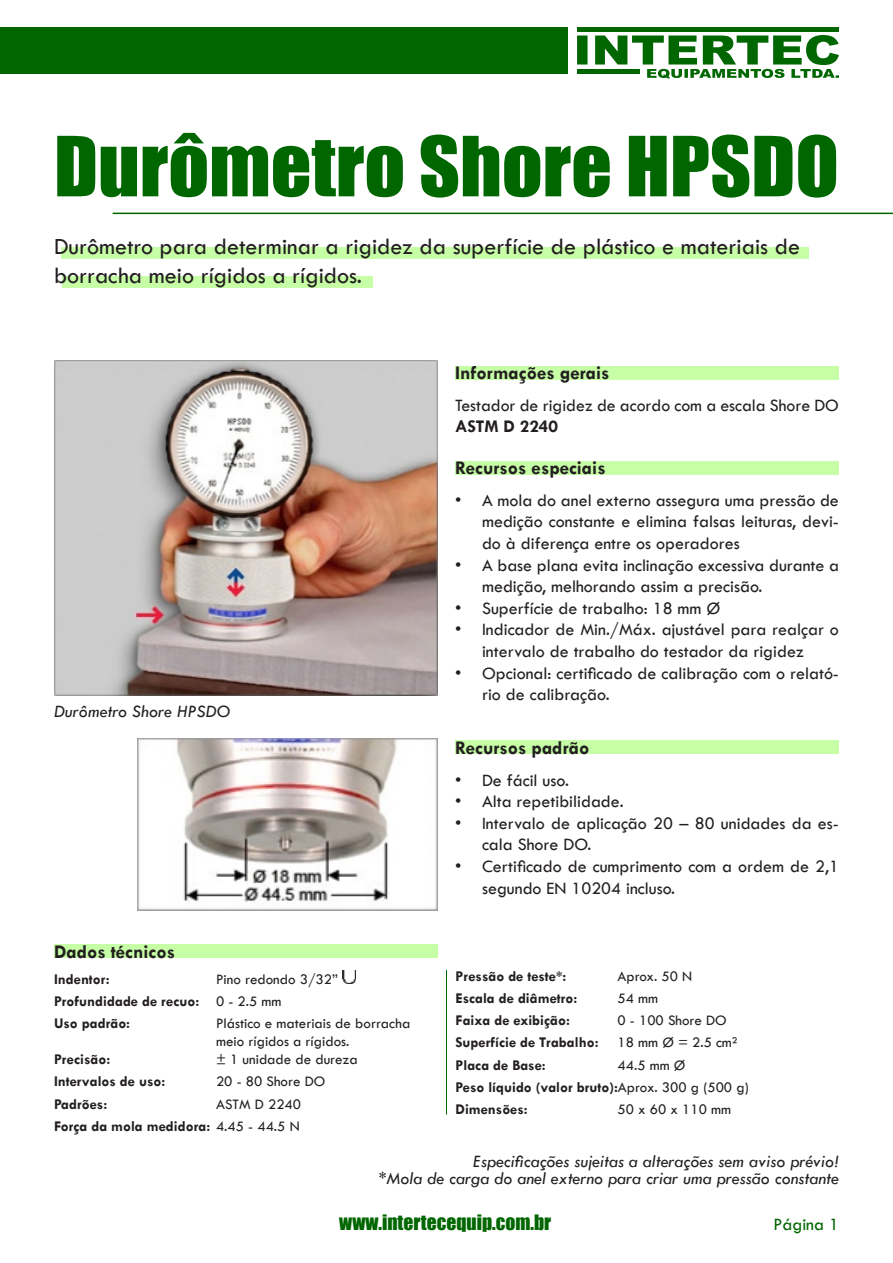
<style>
.page{position:relative;width:893px;height:1263px;background:#fff}
.page>*{position:absolute;margin:0;border:0;box-sizing:border-box;transform-origin:0 0}
.t1{font:76.5px "Impact";color:#060;scale:1.04 1}
.t2{font:24px/28.8px "Tw Cen";color:#231f20}
.t3{font:700 19.5px "Tw Cen";color:#231f20}
.t4{font:19.5px "Impact";color:#060}
.t5{font:18px/21.6px "Tw Cen";color:#231f20}
.t6{font:italic 18px "Tw Cen";color:#231f20}
.t7{font:18px "Tw Cen";color:#060}
.t8{font:700 15px "Tw Cen";color:#231f20}
.t9{font:15px/18px "Tw Cen";color:#231f20}
.s1{font-weight:700}
.s2{font-weight:400}
</style>
<div class="page">
<svg style="left:577px;top:35px;width:262px;height:44px"></svg>
<hr style="left:577px;top:27px;width:261px;height:4px;background:#060">
<hr style="left:577px;top:69px;width:62px;height:4px;background:#060">
<div style="left:0;top:27px;width:568px;height:46px;background:#060"></div>
<div style="left:62px;top:247px;width:747px;height:11px;background:#c7ffa7"></div>
<div style="left:62px;top:276px;width:310px;height:12px;background:#c7ffa7"></div>
<hr style="left:113px;top:213px;width:780px;height:1px;background:#060">
<div style="left:455px;top:366px;width:384px;height:13px;background:#c7ffa7"></div>
<div style="left:455px;top:461px;width:384px;height:13px;background:#c7ffa7"></div>
<div style="left:455px;top:741px;width:384px;height:13px;background:#c7ffa7"></div>
<img style="left:342px;top:970px;width:14px;height:13px">
<div style="left:54px;top:944px;width:384px;height:14px;background:#c7ffa7"></div>
<hr style="left:446px;top:970px;width:1px;height:144px;background:#060">
<img style="left:54px;top:361px;width:384px;height:335px">
<img style="left:138px;top:738px;width:300px;height:173px">
<p class="t1" style="left:54px;top:107px;width:756px">Durômetro Shore HPSDO</p>
<p class="t2" style="left:54px;top:232px;width:748px">Durômetro para determinar a rigidez da superfície de plástico e materiais de borracha meio rígidos a rígidos.</p>
<p class="t3" style="left:455px;top:361px;width:156px">Informações gerais</p>
<p class="t5" style="left:455px;top:394px;width:386px">Testador de rigidez de acordo com a escala Shore DO<br><span class="s1">ASTM D 2240</span></p>
<p class="t6" style="left:54px;top:700px;width:178px">Durômetro Shore HPSDO</p>
<p class="t3" style="left:54px;top:940px;width:123px">Dados técnicos</p>
<p class="t8" style="left:54px;top:970px;width:57px">Indentor:</p>
<p class="t9" style="left:216px;top:970px;width:123px">Pino redondo 3/32”</p>
<p class="t8" style="left:54px;top:992px;width:229px">Profundidade de recuo: <span class="s2">0 - 2.5 mm</span></p>
<p class="t8" style="left:54px;top:1014px;width:78px">Uso padrão:</p>
<p class="t9" style="left:216px;top:1014px;width:196px">Plástico e materiais de borracha meio rígidos a rígidos.</p>
<p class="t8" style="left:54px;top:1050px;width:58px">Precisão:</p>
<p class="t9" style="left:216px;top:1050px;width:143px">± 1 unidade de dureza</p>
<p class="t8" style="left:54px;top:1072px;width:113px">Intervalos de uso:</p>
<p class="t9" style="left:216px;top:1072px;width:111px">20 - 80 Shore DO</p>
<p class="t8" style="left:54px;top:1095px;width:55px">Padrões:</p>
<p class="t9" style="left:216px;top:1095px;width:87px">ASTM D 2240</p>
<p class="t8" style="left:54px;top:1117px;width:247px">Força da mola medidora: <span class="s2">4.45 - 44.5 N</span></p>
<p class="t3" style="left:455px;top:456px;width:152px">Recursos especiais</p>
<p class="t5" style="left:482px;top:489px;width:358px;text-align:justify;text-indent:-27px">• A mola do anel externo assegura uma pressão de medição constante e elimina falsas leituras, devi&shy;do à diferença entre os operadores</p>
<p class="t5" style="left:482px;top:554px;width:358px;text-indent:-27px">• A base plana evita inclinação excessiva durante a medição, melhorando assim a precisão.</p>
<p class="t5" style="left:455px;top:597px;width:267px">• Superfície de trabalho: 18 mm Ø</p>
<p class="t5" style="left:455px;top:619px;width:385px;text-align:center">• Indicador de Min./Máx. ajustável para realçar o intervalo de trabalho do testador da rigidez</p>
<p class="t5" style="left:482px;top:662px;width:358px;text-indent:-27px">• Opcional: certificado de calibração com o relató&shy;rio de calibração.</p>
<p class="t3" style="left:455px;top:736px;width:136px">Recursos padrão</p>
<p class="t5" style="left:455px;top:769px;width:116px">• De fácil uso.</p>
<p class="t5" style="left:455px;top:791px;width:170px">• Alta repetibilidade.</p>
<p class="t5" style="left:482px;top:812px;width:358px;text-indent:-27px">• Intervalo de aplicação 20 – 80 unidades da es&shy;cala Shore DO.</p>
<p class="t5" style="left:482px;top:855px;width:358px;text-indent:-27px">• Certificado de cumprimento com a ordem de 2,1 segundo EN 10204 incluso.</p>
<p class="t8" style="left:455px;top:967px;width:112px">Pressão de teste*:</p>
<p class="t9" style="left:617px;top:967px;width:76px">Aprox. 50 N</p>
<p class="t8" style="left:455px;top:989px;width:123px">Escala de diâmetro:</p>
<p class="t9" style="left:617px;top:989px;width:42px">54 mm</p>
<p class="t8" style="left:455px;top:1011px;width:116px">Faixa de exibição:</p>
<p class="t9" style="left:617px;top:1011px;width:111px">0 - 100 Shore DO</p>
<p class="t8" style="left:455px;top:1033px;width:145px">Superfície de Trabalho:</p>
<p class="t9" style="left:617px;top:1033px;width:122px">18 mm Ø = 2.5 cm²</p>
<p class="t8" style="left:455px;top:1056px;width:92px">Placa de Base:</p>
<p class="t9" style="left:617px;top:1056px;width:69px">44.5 mm Ø</p>
<p class="t8" style="left:455px;top:1078px;width:295px">Peso líquido (valor bruto):<span class="s2">Aprox. 300 g (500 g)</span></p>
<p class="t8" style="left:455px;top:1100px;width:74px">Dimensões:</p>
<p class="t9" style="left:617px;top:1100px;width:115px">50 x 60 x 110 mm</p>
<p class="t6" style="left:473px;top:1151px;width:367px">Especificações sujeitas a alterações sem aviso prévio!</p>
<p class="t6" style="left:379px;top:1167px;width:462px">*Mola de carga do anel externo para criar uma pressão constante</p>
<p class="t4" style="left:339px;top:1207px;width:213px">www.intertecequip.com.br</p>
<p class="t7" style="left:773px;top:1214px;width:67px">Página 1</p>
</div>
